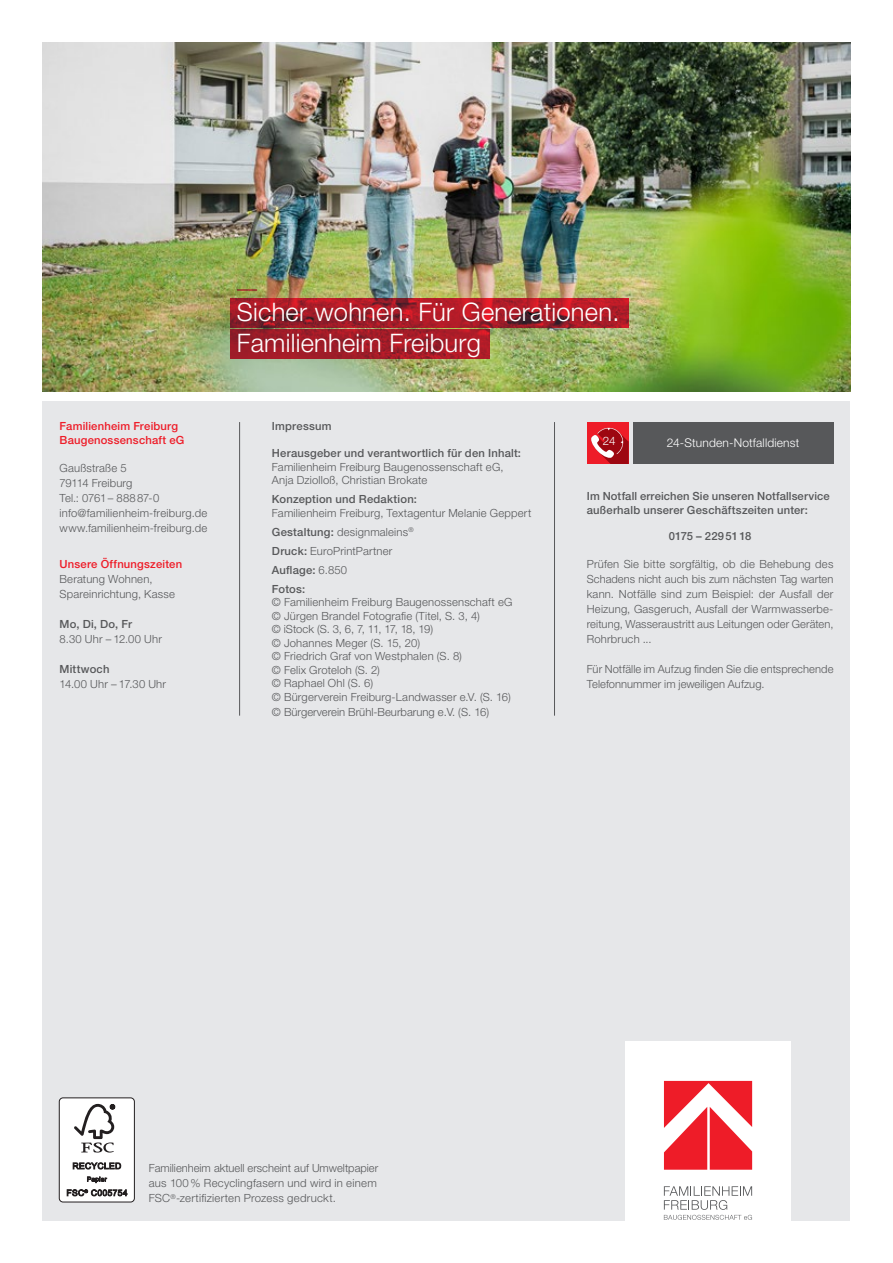
<style>
.page{position:relative;width:893px;height:1263px;background:#fff}
.page>*{position:absolute;margin:0;border:0;box-sizing:border-box;transform-origin:0 0}
.t1{font:300 25.5px/30.6px "Helvetica Neue LT Std";letter-spacing:.01em;color:#fff}
.t2{font:300 12px "Helvetica Neue LT Std";letter-spacing:.015em;color:#fff}
.t3{font:300 11.7px "Helvetica Neue";color:#fff}
.t4{font:300 11.25px/15px "Helvetica Neue LT Std";letter-spacing:.015em;color:#57585a}
.t5{font:500 11.25px/13.5px "Helvetica Neue LT Std";letter-spacing:.02em;color:#57585a}
.t6{font:500 11.25px/13.5px "Helvetica Neue LT Std";letter-spacing:.02em;color:#ee1c28}
.s1{font-weight:500}
</style>
<div class="page">
<div style="left:43px;top:401px;width:807px;height:819px;background:#e6e7e9"></div>
<div style="left:633px;top:422px;width:200px;height:42px;background:#57585a"></div>
<div style="left:587px;top:422px;width:42px;height:42px;background:#ee1c28"></div>
<svg style="left:591px;top:428px;width:38px;height:36px"></svg>
<hr style="left:239px;top:422px;width:1px;height:294px;background:#57585a">
<hr style="left:554px;top:422px;width:1px;height:294px;background:#57585a">
<div style="left:625px;top:1042px;width:166px;height:221px;background:#fff"></div>
<svg style="left:664px;top:1081px;width:88px;height:89px"></svg>
<svg style="left:664px;top:1186px;width:88px;height:34px"></svg>
<div style="left:59px;top:1098px;width:75px;height:104px;background:#fff;border-radius:4px"></div>
<div style="left:59px;top:1097px;width:76px;height:105px;border:1px solid #231f20;border-radius:4px"></div>
<svg style="left:74px;top:1104px;width:41px;height:48px"></svg>
<svg style="left:73px;top:1162px;width:48px;height:7px"></svg>
<svg style="left:87px;top:1176px;width:20px;height:7px"></svg>
<svg style="left:67px;top:1189px;width:60px;height:7px"></svg>
<img style="left:43px;top:43px;width:807px;height:348px">
<svg style="left:230px;top:298px;width:399px;height:30px;background:#a51b27"></svg>
<svg style="left:230px;top:329px;width:259px;height:30px;background:#a21c27"></svg>
<hr style="left:237px;top:289px;width:20px;height:2px;background:#ee1c28">
<p class="t6" style="left:60px;top:419px;width:126px">Familienheim Freiburg<br>Baugenossenschaft eG</p>
<p class="t4" style="left:60px;top:460px;width:149px">Gaußstraße 5<br>79114 Freiburg<br>Tel.: 0761– 88887-0 info@familienheim-freiburg.de www.familienheim-freiburg.de</p>
<p class="t6" style="left:60px;top:557px;width:124px">Unsere Öffnungszeiten</p>
<p class="t4" style="left:60px;top:571px;width:117px">Beratung Wohnen,<br>Spareinrichtung, Kasse</p>
<p class="t5" style="left:60px;top:617px;width:74px">Mo, Di, Do, Fr</p>
<p class="t4" style="left:60px;top:631px;width:104px">8.30 Uhr – 12.00 Uhr</p>
<p class="t5" style="left:60px;top:662px;width:52px">Mittwoch</p>
<p class="t4" style="left:60px;top:676px;width:108px">14.00 Uhr – 17.30 Uhr</p>
<h1 class="t1" style="left:237px;top:296px;width:384px">Sicher wohnen. Für Generationen.<br>Familienheim Freiburg</h1>
<p class="t5" style="left:272px;top:419px;width:61px">Impressum</p>
<p class="t5" style="left:272px;top:446px;width:251px">Herausgeber und verantwortlich für den Inhalt:</p>
<p class="t4" style="left:272px;top:460px;width:233px;line-height:13.5px">Familienheim Freiburg Baugenossenschaft eG,<br>Anja Dziolloß, Christian Brokate</p>
<p class="t5" style="left:272px;top:492px;width:147px">Konzeption und Redaktion:</p>
<p class="t4" style="left:272px;top:503px;width:261px;line-height:19px">Familienheim Freiburg, Textagentur Melanie Geppert<br><span class="s1">Gestaltung:</span> designmaleins<sup>®<br></sup><span class="s1">Druck:</span> EuroPrintPartner<br><span class="s1">Auflage:</span> 6.850<br><span class="s1">Fotos:</span></p>
<p class="t4" style="left:272px;top:595px;width:242px;line-height:13.5px">© Familienheim Freiburg Baugenossenschaft eG © Jürgen Brandel Fotografie (Titel, S. 3, 4)<br>© iStock (S. 3, 6, 7, 11, 17, 18, 19)<br>© Johannes Meger (S. 15, 20)<br>© Friedrich Graf von Westphalen (S. 8)<br>© Felix Groteloh (S. 2)<br>© Raphael Ohl (S. 6)<br>© Bürgerverein Freiburg-Landwasser e.V. (S. 16)</p>
<p class="t4" style="left:272px;top:704px;width:219px">© Bürgerverein Brühl-Beurbarung e.V. (S. 16)</p>
<p class="t3" style="left:603px;top:433px;width:14px">24</p>
<p class="t2" style="left:667px;top:436px;width:134px">24-Stunden-Notfalldienst</p>
<p class="t5" style="left:587px;top:490px;width:244px">Im Notfall erreichen Sie unseren Notfallservice außerhalb unserer Geschäftszeiten unter:</p>
<p class="t5" style="left:669px;top:529px;width:84px">0175 – 2295118</p>
<p class="t4" style="left:587px;top:556px;width:248px;text-align:justify">Prüfen Sie bitte sorgfältig, ob die Behebung des Schadens nicht auch bis zum nächsten Tag warten kann. Notfälle sind zum Beispiel: der Ausfall der Heizung, Gasgeruch, Ausfall der Warmwasserbe&shy;reitung, Wasseraustritt aus Leitungen oder Geräten, Rohrbruch ...</p>
<p class="t4" style="left:587px;top:661px;width:248px">Für Notfälle im Aufzug finden Sie die entsprechende<br>Telefonnummer im jeweiligen Aufzug.</p>
<p class="t4" style="left:149px;top:1161px;width:231px">Familienheim aktuell erscheint auf Umweltpapier aus 100% Recyclingfasern und wird in einem<br>FSC<sup>®</sup>-zertifizierten Prozess gedruckt.</p>
</div>
